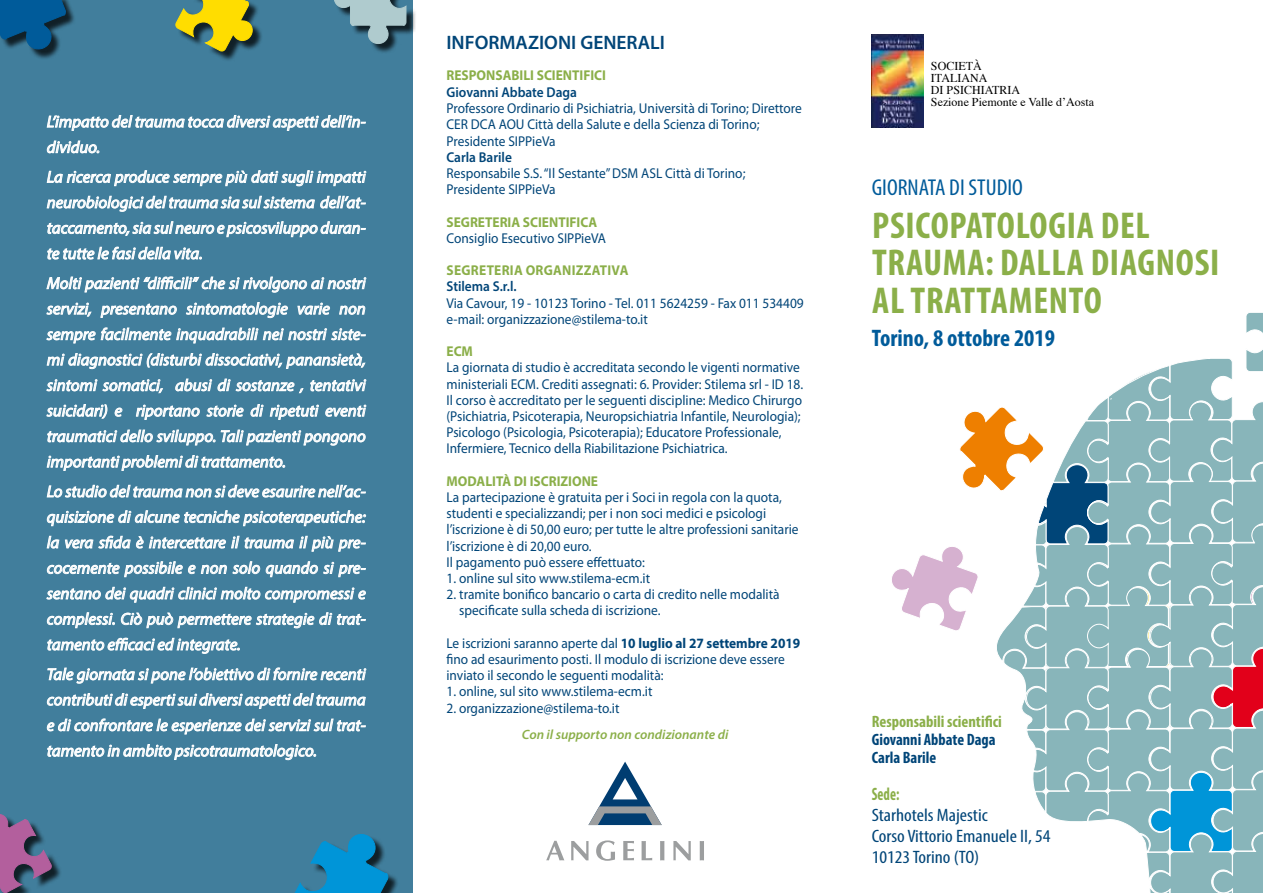
<style>
.page{position:relative;width:1263px;height:893px;background:#fff}
.page>*{position:absolute;margin:0;border:0;box-sizing:border-box;transform-origin:0 0}
.t1{font:700 condensed 37.5px/37.5px "Myriad Pro";letter-spacing:.02em;color:#8baf49}
.t2{font:700 condensed 24px "Myriad Pro";color:#005b9a}
.t3{font:condensed 23.1px "Myriad Pro";color:#005b9a;scale:1.04 1}
.t4{font:600 19.5px "Myriad Pro";color:#004578}
.t5{font:condensed 18px/21px "Myriad Pro";color:#004578;scale:1.11 1}
.t6{font:700 condensed 18px "Myriad Pro";color:#8baf49;scale:.8 1}
.t7{font:italic 16.5px/25.5px "Myriad Pro";color:#fff;text-align:justify}
.t8{font:700 condensed 16.5px/18px "Myriad Pro";color:#004578}
.t9{font:700 condensed 16.5px "Myriad Pro";color:#8baf49}
.t10{font:14.25px/16.2px "Myriad Pro";color:#004578;scale:.94 1}
.t11{font:700 14.25px "Myriad Pro";color:#8baf49;scale:.94 1}
.t12{font:600 14.25px "Myriad Pro";color:#004578;scale:.94 1}
.t13{font:italic 600 13.5px "Myriad Pro";color:#8baf49}
.t14{font:12px/12px "Times";color:#000}
.s1{font-weight:700}
</style>
<div class="page">
<svg style="left:892px;top:312px;width:371px;height:581px"></svg>
<img style="left:872px;top:34px;width:52px;height:93px">
<div style="left:0;top:0;width:412px;height:893px;background:#417e9c"></div>
<div style="left:336px;top:0;width:81px;height:54px;background:#000;opacity:.75"></div>
<svg style="left:334px;top:0;width:73px;height:44px"></svg>
<div style="left:177px;top:0;width:86px;height:62px;background:#000;opacity:.75"></div>
<svg style="left:175px;top:0;width:79px;height:52px"></svg>
<svg style="left:294px;top:834px;width:101px;height:59px"></svg>
<div style="left:0;top:816px;width:62px;height:77px;background:#000;opacity:.75"></div>
<svg style="left:0;top:814px;width:52px;height:79px"></svg>
<div style="left:0;top:0;width:76px;height:60px;background:#000;opacity:.75"></div>
<svg style="left:0;top:0;width:67px;height:52px;background:#0e5788"></svg>
<svg style="left:47px;top:115px;width:319px;height:16px"></svg>
<svg style="left:47px;top:140px;width:52px;height:14px"></svg>
<svg style="left:47px;top:170px;width:319px;height:16px"></svg>
<svg style="left:47px;top:196px;width:319px;height:16px"></svg>
<svg style="left:47px;top:221px;width:319px;height:16px"></svg>
<svg style="left:47px;top:246px;width:155px;height:14px"></svg>
<svg style="left:46px;top:276px;width:320px;height:17px"></svg>
<svg style="left:46px;top:302px;width:46px;height:15px"></svg>
<svg style="left:100px;top:303px;width:77px;height:15px"></svg>
<svg style="left:186px;top:302px;width:102px;height:16px"></svg>
<svg style="left:297px;top:302px;width:33px;height:13px"></svg>
<svg style="left:339px;top:305px;width:26px;height:10px"></svg>
<svg style="left:46px;top:327px;width:320px;height:17px"></svg>
<svg style="left:47px;top:353px;width:319px;height:16px"></svg>
<svg style="left:46px;top:379px;width:117px;height:14px"></svg>
<svg style="left:175px;top:378px;width:129px;height:15px"></svg>
<svg style="left:310px;top:379px;width:56px;height:13px"></svg>
<svg style="left:46px;top:404px;width:62px;height:15px"></svg>
<svg style="left:115px;top:407px;width:8px;height:10px"></svg>
<svg style="left:136px;top:404px;width:64px;height:16px"></svg>
<svg style="left:206px;top:404px;width:38px;height:13px"></svg>
<svg style="left:250px;top:404px;width:14px;height:13px"></svg>
<svg style="left:270px;top:404px;width:49px;height:16px"></svg>
<svg style="left:325px;top:404px;width:41px;height:13px"></svg>
<svg style="left:47px;top:429px;width:319px;height:17px"></svg>
<svg style="left:47px;top:455px;width:238px;height:16px"></svg>
<svg style="left:47px;top:485px;width:319px;height:13px"></svg>
<svg style="left:47px;top:510px;width:319px;height:16px"></svg>
<svg style="left:47px;top:535px;width:319px;height:17px"></svg>
<svg style="left:47px;top:561px;width:213px;height:16px"></svg>
<svg style="left:266px;top:561px;width:100px;height:16px"></svg>
<svg style="left:46px;top:587px;width:320px;height:16px"></svg>
<svg style="left:47px;top:612px;width:68px;height:16px"></svg>
<svg style="left:121px;top:612px;width:245px;height:16px"></svg>
<svg style="left:47px;top:637px;width:193px;height:17px"></svg>
<svg style="left:47px;top:667px;width:319px;height:17px"></svg>
<svg style="left:47px;top:693px;width:319px;height:16px"></svg>
<svg style="left:47px;top:718px;width:319px;height:17px"></svg>
<svg style="left:47px;top:744px;width:269px;height:16px"></svg>
<svg style="left:588px;top:762px;width:74px;height:63px"></svg>
<svg style="left:546px;top:841px;width:18px;height:19px"></svg>
<svg style="left:571px;top:841px;width:17px;height:19px"></svg>
<svg style="left:596px;top:840px;width:19px;height:21px"></svg>
<svg style="left:623px;top:841px;width:11px;height:19px"></svg>
<svg style="left:642px;top:841px;width:10px;height:19px"></svg>
<svg style="left:660px;top:841px;width:4px;height:19px"></svg>
<svg style="left:673px;top:841px;width:18px;height:19px"></svg>
<svg style="left:700px;top:841px;width:4px;height:19px"></svg>
<p class="t7" style="left:47px;top:109px;width:320px">L’impatto del trauma tocca diversi aspetti dell’in&shy;dividuo.</p>
<p class="t7" style="left:47px;top:164px;width:320px">La ricerca produce sempre più dati sugli impatti neurobiologici del trauma sia sul sistema dell’at&shy;taccamento, sia sul neuro e psicosviluppo duran&shy;te tutte le fasi della vita.</p>
<p class="t7" style="left:47px;top:270px;width:320px">Molti pazienti “difficili” che si rivolgono ai nostri servizi, presentano sintomatologie varie non sempre facilmente inquadrabili nei nostri siste&shy;mi diagnostici (disturbi dissociativi, panansietà, sintomi somatici, abusi di sostanze , tentativi suicidari) e riportano storie di ripetuti eventi traumatici dello sviluppo. Tali pazienti pongono importanti problemi di trattamento.</p>
<p class="t7" style="left:47px;top:478px;width:320px">Lo studio del trauma non si deve esaurire nell’ac&shy;quisizione di alcune tecniche psicoterapeutiche: la vera sfida è intercettare il trauma il più pre&shy;cocemente possibile e non solo quando si pre&shy;sentano dei quadri clinici molto compromessi e complessi. Ciò può permettere strategie di trat&shy;tamento efficaci ed integrate.</p>
<p class="t7" style="left:47px;top:661px;width:320px">Tale giornata si pone l’obiettivo di fornire recenti contributi di esperti sui diversi aspetti del trauma e di confrontare le esperienze dei servizi sul trat&shy;tamento in ambito psicotraumatologico.</p>
<h3 class="t4" style="left:446px;top:30px;width:220px">INFORMAZIONI GENERALI</h3>
<p class="t11" style="left:446px;top:66px;width:171px">RESPONSABILI SCIENTIFICI</p>
<p class="t12" style="left:446px;top:83px;width:140px">Giovanni Abbate Daga</p>
<p class="t10" style="left:446px;top:100px;width:379px">Professore Ordinario di Psichiatria, Università di Torino; Direttore<br>CER DCA AOU Città della Salute e della Scienza di Torino;<br>Presidente SIPPieVa</p>
<p class="t12" style="left:446px;top:148px;width:71px">Carla Barile</p>
<p class="t10" style="left:446px;top:165px;width:319px">Responsabile S.S. “Il Sestante” DSM ASL Città di Torino;<br>Presidente SIPPieVa</p>
<p class="t11" style="left:446px;top:212px;width:162px">SEGRETERIA SCIENTIFICA</p>
<p class="t10" style="left:446px;top:230px;width:171px">Consiglio Esecutivo SIPPieVA</p>
<p class="t11" style="left:447px;top:261px;width:17px">SEGRETERIA</p>
<p class="t11" style="left:526px;top:261px;width:10px">ORGANI</p>
<p class="t11" style="left:576px;top:261px;width:56px">ZZATIVA</p>
<p class="t12" style="left:446px;top:277px;width:76px">Stilema S.r.l.</p>
<p class="t10" style="left:446px;top:294px;width:382px">Via Cavour, 19 - 10123 Torino - Tel. 011 5624259 - Fax 011 534409 e-mail: organizzazione@stilema-to.it</p>
<p class="t11" style="left:446px;top:342px;width:30px">ECM</p>
<p class="t10" style="left:446px;top:359px;width:381px">La giornata di studio è accreditata secondo le vigenti normative ministeriali ECM. Crediti assegnati: 6. Provider: Stilema srl - ID 18.<br>Il corso è accreditato per le seguenti discipline: Medico Chirurgo (Psichiatria, Psicoterapia, Neuropsichiatria Infantile, Neurologia); Psicologo (Psicologia, Psicoterapia); Educatore Professionale, Infermiere, Tecnico della Riabilitazione Psichiatrica.</p>
<p class="t11" style="left:446px;top:472px;width:163px">MODALITÀ DI ISCRIZIONE</p>
<p class="t10" style="left:446px;top:489px;width:376px">La partecipazione è gratuita per i Soci in regola con la quota, studenti e specializzandi; per i non soci medici e psicologi l’iscrizione è di 50,00 euro; per tutte le altre professioni sanitarie l’iscrizione è di 20,00 euro.<br>Il pagamento può essere effettuato:</p>
<p class="t10" style="left:446px;top:570px;width:218px">1. online sul sito www.stilema-ecm.it</p>
<p class="t10" style="left:459px;top:586px;width:342px;text-indent:-13px">2. tramite bonifico bancario o carta di credito nelle modalità specificate sulla scheda di iscrizione.</p>
<p class="t10" style="left:446px;top:635px;width:378px">Le iscrizioni saranno aperte dal <span class="s1">10 LUGLIO AL 27 SETTEMBRE 2019 </span>fino ad esaurimento posti. Il modulo di iscrizione deve essere inviato il secondo le seguenti modalità:</p>
<p class="t10" style="left:446px;top:683px;width:221px">1. online, sul sito www.stilema-ecm.it</p>
<p class="t10" style="left:446px;top:700px;width:186px">2. organizzazione@stilema-to.it</p>
<p class="t13" style="left:522px;top:726px;width:208px">Con il supporto non condizionante di</p>
<p class="t14" style="left:931px;top:59px;width:165px">SOCIETÀ<br>ITALIANA<br>DI PSICHIATRIA<br>Sezione Piemonte e Valle d’Aosta</p>
<h3 class="t3" style="left:872px;top:174px;width:147px">GIORNATA DI STUDIO</h3>
<h1 class="t1" style="left:872px;top:206px;width:349px">Psicopatologia del trauma: dalla diagnosi al trattamento</h1>
<h2 class="t2" style="left:872px;top:323px;width:185px">Torino, 8 ottobre 2019</h2>
<p class="t9" style="left:872px;top:711px;width:132px">Responsabili scientifici</p>
<p class="t8" style="left:872px;top:730px;width:125px">Giovanni Abbate Daga<br>Carla Barile</p>
<p class="t6" style="left:872px;top:783px;width:36px">Sede:</p>
<p class="t5" style="left:872px;top:804px;width:163px">Starhotels Majestic<br>Corso Vittorio Emanuele II, 54<br>10123 Torino (TO)</p>
</div>
